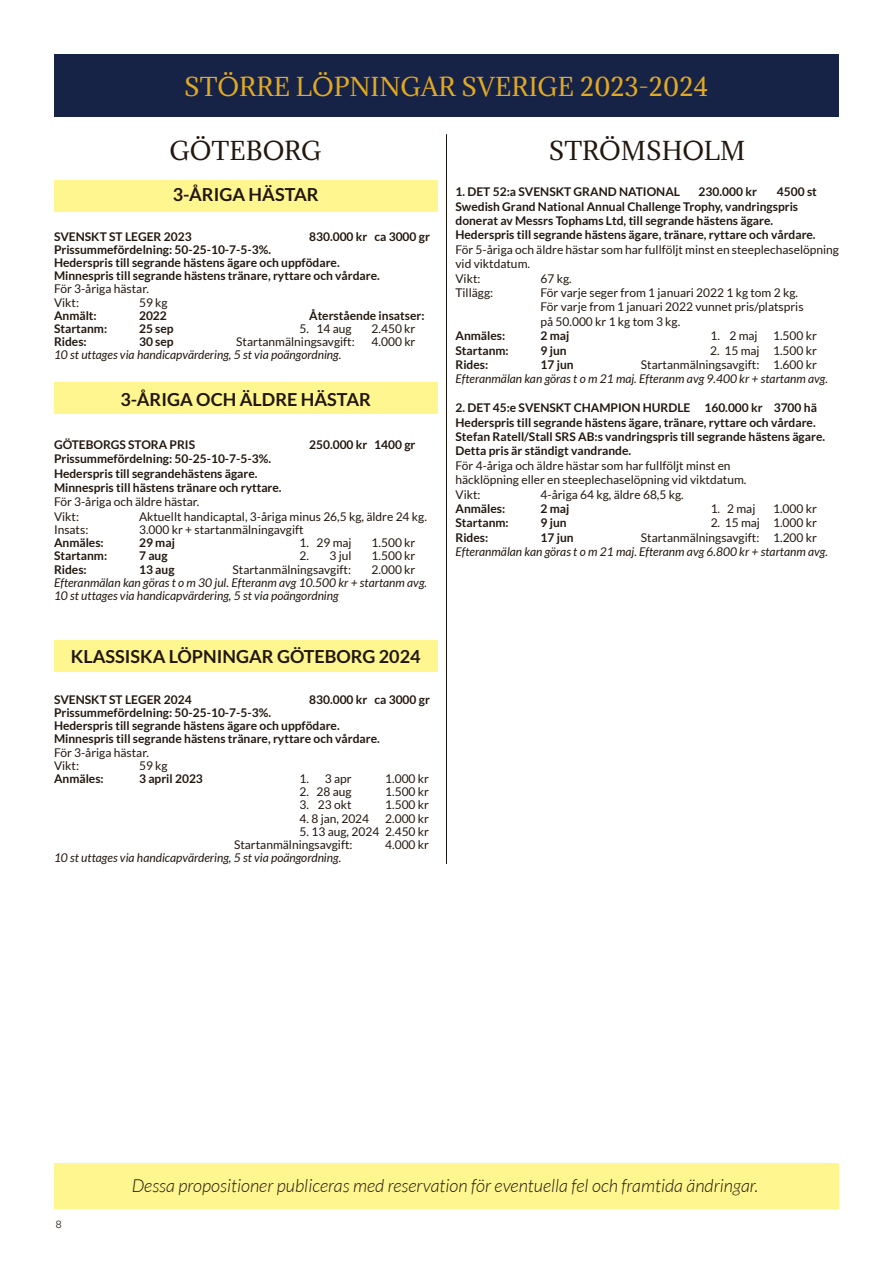
<style>
.page{position:relative;width:893px;height:1263px;background:#fff}
.page>*{position:absolute;margin:0;border:0;box-sizing:border-box;transform-origin:0 0}
.t1{font:24px "Adamina";color:#e1aa22}
.t2{font:24px "Adamina";color:#22170d}
.t3{font:italic 300 18px "Lato";color:#22170d}
.t4{font:700 18px "Lato";color:#22170d}
.t5{font:700 12px/14.4px "Lato";color:#22170d}
.t6{font:12px/14.4px "Lato";color:#22170d}
.t7{font:italic 12px/13.2px "Lato";color:#22170d}
.t8{font:300 10.5px "Univers LT Std";color:#22170d}
</style>
<div class="page">
<div style="left:54px;top:640px;width:383px;height:31px;background:#fff690"></div>
<div style="left:54px;top:383px;width:383px;height:31px;background:#fff690"></div>
<div style="left:55px;top:180px;width:383px;height:31px;background:#fff690"></div>
<div style="left:55px;top:54px;width:784px;height:62px;background:#172247"></div>
<hr style="left:446px;top:134px;width:1px;height:730px;background:#22170d">
<div style="left:54px;top:1163px;width:785px;height:46px;background:#fff690"></div>
<h1 class="t1" style="left:184px;top:70px;width:526px">STÖRRE LÖPNINGAR SVERIGE 2023-2024</h1>
<h1 class="t2" style="left:170px;top:134px;width:153px">GÖTEBORG</h1>
<h1 class="t2" style="left:549px;top:134px;width:198px">STRÖMSHOLM</h1>
<h2 class="t4" style="left:173px;top:184px;width:147px">3-ÅRIGA HÄSTAR</h2>
<p class="t5" style="left:54px;top:229px;width:139px">SVENSKT ST LEGER 2023</p>
<p class="t5" style="left:309px;top:229px;width:122px">830.000 kr ca 3000 gr</p>
<p class="t5" style="left:54px;top:243px;width:327px;line-height:13.2px">Prissummefördelning: 50-25-10-7-5-3%.<br>Hederspris till segrande hästens ägare och uppfödare.<br>Minnespris till segrande hästens tränare, ryttare och vårdare.</p>
<p class="t6" style="left:54px;top:282px;width:96px;line-height:13.2px">För 3-åriga hästar.<br>Vikt:</p>
<p class="t6" style="left:139px;top:295px;width:30px">59 kg</p>
<p class="t5" style="left:54px;top:308px;width:44px">Anmält:</p>
<p class="t5" style="left:139px;top:308px;width:29px">2022</p>
<p class="t5" style="left:309px;top:308px;width:117px">Återstående insatser:</p>
<p class="t5" style="left:54px;top:321px;width:55px">Startanm:</p>
<p class="t5" style="left:139px;top:321px;width:36px">25 sep</p>
<p class="t6" style="left:300px;top:321px;width:54px">5. 14 aug</p>
<p class="t6" style="left:372px;top:321px;width:45px">2.450 kr</p>
<p class="t5" style="left:54px;top:334px;width:34px">Rides:</p>
<p class="t5" style="left:139px;top:334px;width:36px">30 sep</p>
<p class="t6" style="left:236px;top:335px;width:120px">Startanmälningsavgift:</p>
<p class="t6" style="left:372px;top:335px;width:45px">4.000 kr</p>
<p class="t7" style="left:54px;top:349px;width:289px">10 st uttages via handicapvärdering, 5 st via poängordning.</p>
<h2 class="t4" style="left:121px;top:389px;width:252px">3-ÅRIGA OCH ÄLDRE HÄSTAR</h2>
<p class="t5" style="left:54px;top:437px;width:143px">GÖTEBORGS STORA PRIS</p>
<p class="t5" style="left:309px;top:437px;width:108px">250.000 kr 1400 gr</p>
<p class="t5" style="left:54px;top:451px;width:229px">Prissummefördelning: 50-25-10-7-5-3%.<br>Hederspris till segrandehästens ägare.<br>Minnespris till hästens tränare och ryttare.</p>
<p class="t6" style="left:54px;top:495px;width:147px">För 3-åriga och äldre hästar.<br>Vikt:</p>
<p class="t6" style="left:139px;top:509px;width:289px">Aktuellt handicaptal, 3-åriga minus 26,5 kg, äldre 24 kg.</p>
<p class="t6" style="left:54px;top:522px;width:36px">Insats:</p>
<p class="t6" style="left:139px;top:522px;width:166px">3.000 kr + startanmälningavgift</p>
<p class="t5" style="left:54px;top:535px;width:51px">Anmäles:</p>
<p class="t5" style="left:139px;top:535px;width:37px">29 maj</p>
<p class="t6" style="left:300px;top:536px;width:54px">1. 29 maj</p>
<p class="t6" style="left:372px;top:536px;width:45px">1.500 kr</p>
<p class="t5" style="left:54px;top:549px;width:55px">Startanm:</p>
<p class="t5" style="left:139px;top:549px;width:30px">7 aug</p>
<p class="t6" style="left:300px;top:549px;width:54px">2. 3 jul</p>
<p class="t6" style="left:372px;top:549px;width:45px">1.500 kr</p>
<p class="t5" style="left:54px;top:562px;width:34px">Rides:</p>
<p class="t5" style="left:139px;top:562px;width:37px">13 aug</p>
<p class="t6" style="left:232px;top:562px;width:120px">Startanmälningsavgift:</p>
<p class="t6" style="left:372px;top:562px;width:45px">2.000 kr</p>
<p class="t7" style="left:54px;top:576px;width:375px">Efteranmälan kan göras t o m 30 jul. Efteranm avg 10.500 kr + startanm avg.<br>10 st uttages via handicapvärdering, 5 st via poängordning</p>
<h2 class="t4" style="left:71px;top:646px;width:351px">KLASSISKA LÖPNINGAR GÖTEBORG 2024</h2>
<p class="t5" style="left:54px;top:692px;width:139px">SVENSKT ST LEGER 2024</p>
<p class="t5" style="left:309px;top:692px;width:122px">830.000 kr ca 3000 gr</p>
<p class="t5" style="left:54px;top:706px;width:327px;line-height:13.2px">Prissummefördelning: 50-25-10-7-5-3%.<br>Hederspris till segrande hästens ägare och uppfödare.<br>Minnespris till segrande hästens tränare, ryttare och vårdare.</p>
<p class="t6" style="left:54px;top:746px;width:96px;line-height:13.2px">För 3-åriga hästar.<br>Vikt:</p>
<p class="t6" style="left:139px;top:758px;width:30px">59 kg</p>
<p class="t5" style="left:54px;top:771px;width:51px">Anmäles:</p>
<p class="t5" style="left:139px;top:771px;width:65px">3 april 2023</p>
<p class="t6" style="left:300px;top:771px;width:54px">1. 3 apr</p>
<p class="t6" style="left:385px;top:771px;width:45px">1.000 kr</p>
<p class="t6" style="left:300px;top:785px;width:54px">2. 28 aug</p>
<p class="t6" style="left:385px;top:785px;width:45px">1.500 kr</p>
<p class="t6" style="left:300px;top:798px;width:54px">3. 23 okt</p>
<p class="t6" style="left:385px;top:798px;width:45px">1.500 kr</p>
<p class="t6" style="left:300px;top:811px;width:71px">4. 8 jan, 2024</p>
<p class="t6" style="left:385px;top:811px;width:45px">2.000 kr</p>
<p class="t6" style="left:234px;top:825px;width:197px;line-height:13.2px;text-indent:66px">5. 13 aug, 2024 2.450 kr<br>Startanmälningsavgift:</p>
<p class="t6" style="left:385px;top:837px;width:45px">4.000 kr</p>
<p class="t7" style="left:54px;top:852px;width:289px">10 st uttages via handicapvärdering, 5 st via poängordning.</p>
<p class="t5" style="left:455px;top:184px;width:226px">1. DET 52:a SVENSKT GRAND NATIONAL</p>
<p class="t5" style="left:699px;top:184px;width:60px">230.000 kr</p>
<p class="t5" style="left:455px;top:184px;width:363px;text-indent:321px">4500 st Swedish Grand National Annual Challenge Trophy, vandringspris donerat av Messrs Tophams Ltd, till segrande hästens ägare.<br>Hederspris till segrande hästens ägare, tränare, ryttare och vårdare.</p>
<p class="t6" style="left:455px;top:242px;width:385px">För 5-åriga och äldre hästar som har fullföljt minst en steeplechaselöpning vid viktdatum.<br>Vikt:</p>
<p class="t6" style="left:541px;top:271px;width:33px">67 kg.</p>
<p class="t6" style="left:455px;top:285px;width:39px">Tillägg:</p>
<p class="t6" style="left:541px;top:285px;width:264px">För varje seger from 1 januari 2022 1 kg tom 2 kg.<br>För varje from 1 januari 2022 vunnet pris/platspris på 50.000 kr 1 kg tom 3 kg.</p>
<p class="t5" style="left:455px;top:328px;width:51px">Anmäles:</p>
<p class="t5" style="left:541px;top:328px;width:30px">2 maj</p>
<p class="t6" style="left:711px;top:328px;width:49px">1. 2 maj</p>
<p class="t6" style="left:773px;top:328px;width:45px">1.500 kr</p>
<p class="t5" style="left:455px;top:343px;width:55px">Startanm:</p>
<p class="t5" style="left:541px;top:343px;width:28px">9 jun</p>
<p class="t6" style="left:710px;top:343px;width:108px">2. 15 maj 1.500 kr</p>
<p class="t5" style="left:455px;top:357px;width:34px">Rides:</p>
<p class="t5" style="left:541px;top:357px;width:35px">17 jun</p>
<p class="t6" style="left:641px;top:357px;width:178px">Startanmälningsavgift: 1.600 kr</p>
<p class="t7" style="left:455px;top:373px;width:374px">Efteranmälan kan göras t o m 21 maj. Efteranm avg 9.400 kr + startanm avg.</p>
<p class="t5" style="left:455px;top:400px;width:371px">2. DET 45:e SVENSKT CHAMPION HURDLE 160.000 kr 3700 hä Hederspris till segrande hästens ägare, tränare, ryttare och vårdare.<br>Stefan Ratell/Stall SRS AB:s vandringspris till segrande hästens ägare.<br>Detta pris är ständigt vandrande.</p>
<p class="t6" style="left:455px;top:458px;width:292px">För 4-åriga och äldre hästar som har fullföljt minst en häcklöpning eller en steeplechaselöpning vid viktdatum.<br>Vikt:</p>
<p class="t6" style="left:541px;top:487px;width:145px">4-åriga 64 kg, äldre 68,5 kg.</p>
<p class="t5" style="left:455px;top:501px;width:51px">Anmäles:</p>
<p class="t5" style="left:541px;top:501px;width:30px">2 maj</p>
<p class="t6" style="left:711px;top:501px;width:46px">1. 2 maj</p>
<p class="t6" style="left:773px;top:501px;width:45px">1.000 kr</p>
<p class="t5" style="left:455px;top:516px;width:55px">Startanm:</p>
<p class="t5" style="left:541px;top:516px;width:28px">9 jun</p>
<p class="t6" style="left:711px;top:516px;width:108px">2. 15 maj 1.000 kr</p>
<p class="t5" style="left:455px;top:530px;width:34px">Rides:</p>
<p class="t5" style="left:541px;top:530px;width:35px">17 jun</p>
<p class="t6" style="left:641px;top:530px;width:178px">Startanmälningsavgift: 1.200 kr</p>
<p class="t7" style="left:455px;top:545px;width:374px">Efteranmälan kan göras t o m 21 maj. Efteranm avg 6.800 kr + startanm avg.</p>
<p class="t8" style="left:56px;top:1218px;width:7px">8</p>
<h2 class="t3" style="left:132px;top:1176px;width:628px">Dessa propositioner publiceras med reservation för eventuella fel och framtida ändringar.</h2>
</div>
